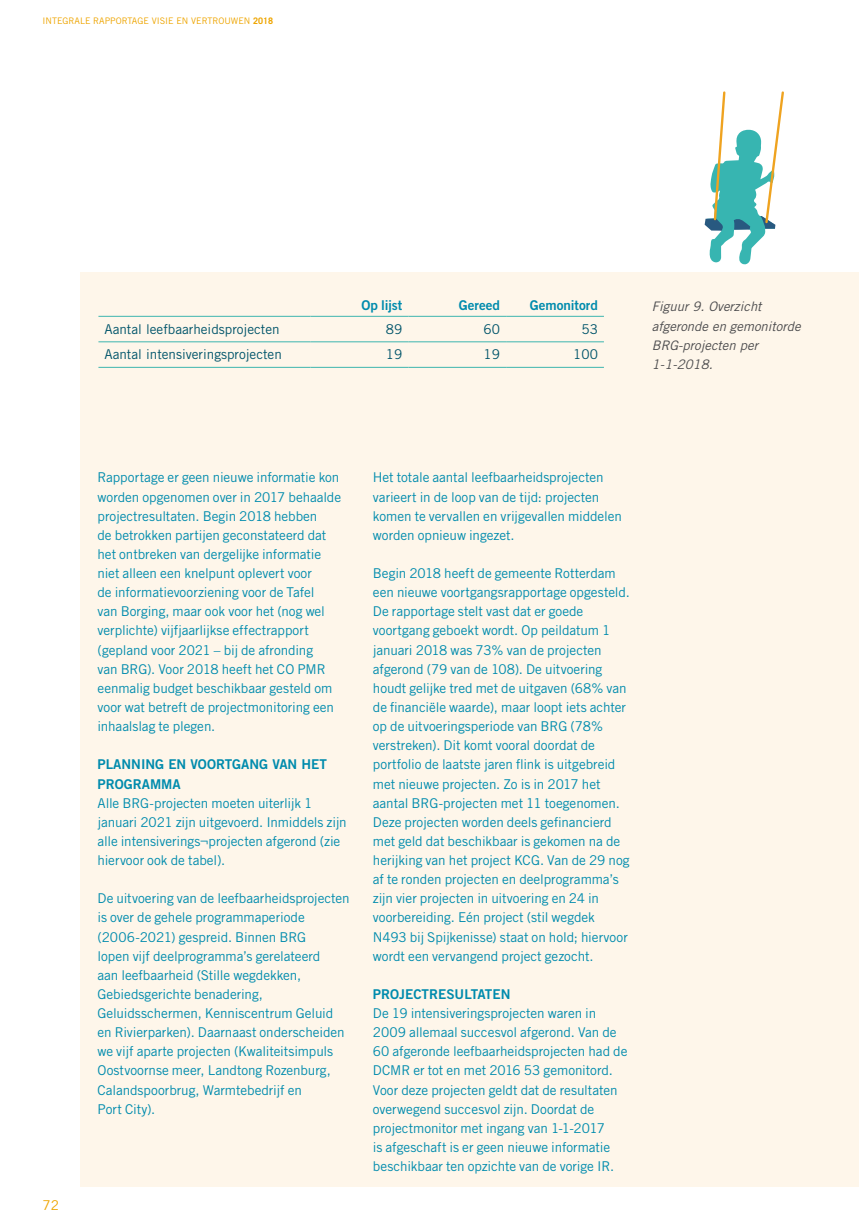
<style>
.page{position:relative;width:859px;height:1229px;background:#fff}
.page>*{position:absolute;margin:0;border:0;box-sizing:border-box;transform-origin:0 0}
._04_BROOD{font:13.5px/19.2px "Trade Gothic LT Std";letter-spacing:-.005em;color:#008bad}
.t1{font:13.5px "Trade Gothic LT Std";color:#00546a}
._03_TUSSENKOP{font:13.5px/19.2px "Trade Gothic LT Std Bd 2";color:#008bad}
._04_BROOD-2{font:13.5px "Trade Gothic LT Std Bd 2";color:#008bad}
.t2{font:13.5px "Trade Gothic LT Std";color:#eea500}
.t3{font:italic 13.2px/19.2px "Trade Gothic LT Std";color:#4b4b4d}
.t4{font:9px "Trade Gothic LT Std";color:#eea500}
.s1{font-weight:700}
</style>
<div class="page">
<div style="left:80px;top:272px;width:779px;height:914px;background:#fef6ea"></div>
<svg style="left:705px;top:91px;width:79px;height:174px"></svg>
<hr style="left:98px;top:316px;width:212px;height:1px;background:#3db5af">
<hr style="left:310px;top:316px;width:98px;height:1px;background:#3db5af">
<hr style="left:408px;top:316px;width:98px;height:1px;background:#3db5af">
<hr style="left:506px;top:316px;width:98px;height:1px;background:#3db5af">
<hr style="left:98px;top:342px;width:212px;height:1px;background:#3db5af">
<hr style="left:310px;top:342px;width:98px;height:1px;background:#3db5af">
<hr style="left:408px;top:342px;width:98px;height:1px;background:#3db5af">
<hr style="left:506px;top:342px;width:98px;height:1px;background:#3db5af">
<hr style="left:98px;top:367px;width:212px;height:1px;background:#3db5af">
<hr style="left:310px;top:367px;width:98px;height:1px;background:#3db5af">
<hr style="left:408px;top:367px;width:98px;height:1px;background:#3db5af">
<hr style="left:506px;top:367px;width:98px;height:1px;background:#3db5af">
<p class="t4" style="left:43px;top:15px;width:232px">INTEGRALE RAPPORTAGE VISIE EN VERTROUWEN <span class="s1">2018</span></p>
<p class="_04_BROOD-2" style="left:361px;top:297px;width:42px">Op lijst</p>
<p class="_04_BROOD-2" style="left:459px;top:297px;width:43px">Gereed</p>
<p class="_04_BROOD-2" style="left:530px;top:297px;width:70px">Gemonitord</p>
<p class="t1" style="left:104px;top:321px;width:177px">Aantal leefbaarheidsprojecten</p>
<p class="t1" style="left:386px;top:321px;width:18px">89</p>
<p class="t1" style="left:484px;top:321px;width:18px">60</p>
<p class="t1" style="left:581px;top:321px;width:18px">53</p>
<p class="t1" style="left:104px;top:346px;width:179px">Aantal intensiveringsprojecten</p>
<p class="t1" style="left:386px;top:346px;width:18px">19</p>
<p class="t1" style="left:484px;top:346px;width:18px">19</p>
<p class="t1" style="left:573px;top:346px;width:26px">100</p>
<p class="t3" style="left:652px;top:297px;width:150px">Figuur 9. Overzicht afgeronde en gemonitorde<br>BRG-projecten per<br>1-1-2018.</p>
<p class="t2" style="left:43px;top:1197px;width:18px">72</p>
<p class="_04_BROOD" style="left:97px;top:468px;width:245px">Rapportage er geen nieuwe informatie kon worden opgenomen over in 2017 behaalde projectresultaten. Begin 2018 hebben<br>de betrokken partijen geconstateerd dat het ontbreken van dergelijke informatie niet alleen een knelpunt oplevert voor<br>de informatievoorziening voor de Tafel<br>van Borging, maar ook voor het (nog wel verplichte) vijfjaarlijkse effectrapport (gepland voor 2021 – bij de afronding<br>van BRG). Voor 2018 heeft het CO PMR eenmalig budget beschikbaar gesteld om voor wat betreft de projectmonitoring een inhaalslag te plegen.</p>
<p class="_03_TUSSENKOP" style="left:97px;top:755px;width:231px">PLANNING EN VOORTGANG VAN HET<br>PROGRAMMA</p>
<p class="_04_BROOD" style="left:97px;top:793px;width:251px">Alle BRG-projecten moeten uiterlijk 1 januari 2021 zijn uitgevoerd. Inmiddels zijn alle intensiverings¬projecten afgerond (zie hiervoor ook de tabel).</p>
<p class="_04_BROOD" style="left:97px;top:889px;width:254px">De uitvoering van de leefbaarheidsprojecten is over de gehele programmaperiode (2006-2021) gespreid. Binnen BRG<br>lopen vijf deelprogramma’s gerelateerd<br>aan leefbaarheid (Stille wegdekken, Gebiedsgerichte benadering, Geluidsschermen, Kenniscentrum Geluid en Rivierparken). Daarnaast onderscheiden we vijf aparte projecten (Kwaliteitsimpuls Oostvoornse meer, Landtong Rozenburg, Calandspoorbrug, Warmtebedrijf en<br>Port City).</p>
<p class="_04_BROOD" style="left:373px;top:468px;width:251px">Het totale aantal leefbaarheidsprojecten varieert in de loop van de tijd: projecten komen te vervallen en vrijgevallen middelen worden opnieuw ingezet.</p>
<p class="_04_BROOD" style="left:373px;top:564px;width:259px">Begin 2018 heeft de gemeente Rotterdam een nieuwe voortgangsrapportage opgesteld.<br>De rapportage stelt vast dat er goede voortgang geboekt wordt. Op peildatum 1 januari 2018 was 73% van de projecten afgerond (79 van de 108). De uitvoering houdt gelijke tred met de uitgaven (68% van de financiële waarde), maar loopt iets achter op de uitvoeringsperiode van BRG (78% verstreken). Dit komt vooral doordat de portfolio de laatste jaren flink is uitgebreid met nieuwe projecten. Zo is in 2017 het aantal BRG-projecten met 11 toegenomen.<br>Deze projecten worden deels gefinancierd met geld dat beschikbaar is gekomen na de herijking van het project KCG. Van de 29 nog af te ronden projecten en deelprogramma’s zijn vier projecten in uitvoering en 24 in voorbereiding. Eén project (stil wegdek N493 bij Spijkenisse) staat on hold; hiervoor wordt een vervangend project gezocht.</p>
<p class="_03_TUSSENKOP" style="left:373px;top:984px;width:139px">PROJECTRESULTATEN</p>
<p class="_04_BROOD" style="left:373px;top:1003px;width:256px">De 19 intensiveringsprojecten waren in 2009 allemaal succesvol afgerond. Van de 60 afgeronde leefbaarheidsprojecten had de DCMR er tot en met 2016 53 gemonitord.<br>Voor deze projecten geldt dat de resultaten overwegend succesvol zijn. Doordat de projectmonitor met ingang van 1-1-2017<br>is afgeschaft is er geen nieuwe informatie beschikbaar ten opzichte van de vorige IR.</p>
</div>
